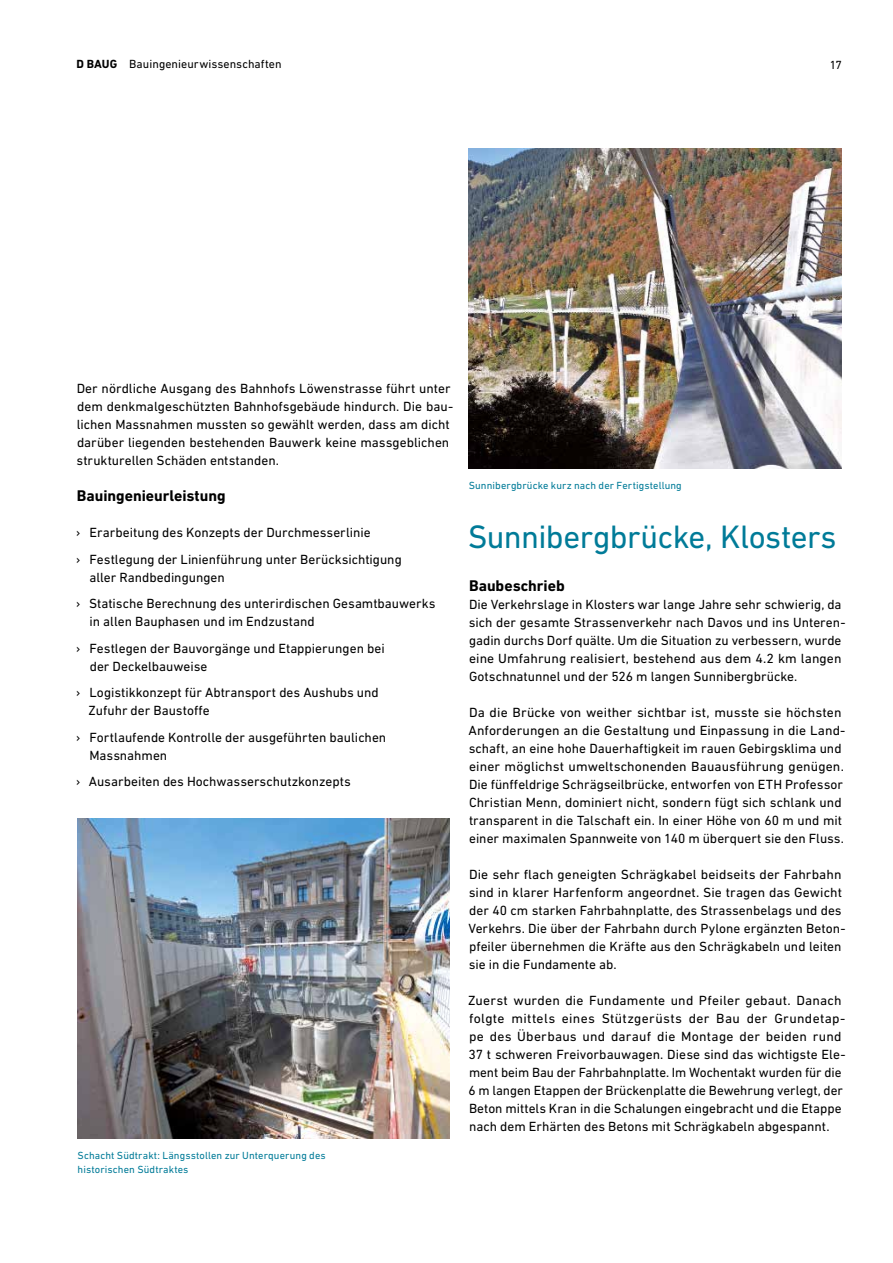
<style>
.page{position:relative;width:893px;height:1263px;background:#fff}
.page>*{position:absolute;margin:0;border:0;box-sizing:border-box;transform-origin:0 0}
.t1{font:33px "DIN Next W1 G";letter-spacing:-.015em;color:#007b98}
.t2{font:700 15.75px "DIN Next W1 G";color:#000}
.t3{font:13.5px/18px "DIN Next W1 G";color:#000}
.t4{font:12px "DIN Next W1 G";letter-spacing:.005em;color:#000}
.t5{font:10.5px/13.5px "DIN Next W1 G";letter-spacing:.01em;color:#007b98}
.s1{font-weight:700}
</style>
<div class="page">
<img style="left:469px;top:149px;width:373px;height:319px">
<img style="left:77px;top:819px;width:373px;height:319px">
<p class="t4" style="left:77px;top:57px;width:207px"><span class="s1">D BAUG</span> Bauingenieurwissenschaften</p>
<p class="t4" style="left:830px;top:58px;width:14px">17</p>
<p class="t3" style="left:77px;top:379px;width:378px">Der nördliche Ausgang des Bahnhofs Löwenstrasse führt unter dem denkmalgeschützten Bahnhofsgebäude hindurch. Die bau&shy;lichen Massnahmen mussten so gewählt werden, dass am dicht darüber liegenden bestehenden Bauwerk keine massgeblichen strukturellen Schäden entstanden.</p>
<p class="t2" style="left:77px;top:487px;width:150px">Bauingenieurleistung</p>
<p class="t3" style="left:76px;top:519px;width:327px;line-height:26.5px">› Erarbeitung des Konzepts der Durchmesserlinie<br>› Festlegung der Linienführung unter Berücksichtigung</p>
<p class="t3" style="left:76px;top:564px;width:361px;line-height:26.5px;text-indent:13px">aller Randbedingungen<br>› Statische Berechnung des unterirdischen Gesamtbauwerks</p>
<p class="t3" style="left:76px;top:608px;width:310px;line-height:26.5px;text-indent:13px">in allen Bauphasen und im Endzustand<br>› Festlegen der Bauvorgänge und Etappierungen bei</p>
<p class="t3" style="left:76px;top:653px;width:304px;line-height:26.5px;text-indent:14px">der Deckelbauweise<br>› Logistikkonzept für Abtransport des Aushubs und</p>
<p class="t3" style="left:76px;top:697px;width:312px;line-height:26.5px;text-indent:12px">Zufuhr der Baustoffe<br>› Fortlaufende Kontrolle der ausgeführten baulichen</p>
<p class="t3" style="left:76px;top:742px;width:276px;line-height:26.5px;text-indent:13px">Massnahmen<br>› Ausarbeiten des Hochwasserschutzkonzepts</p>
<p class="t5" style="left:78px;top:1148px;width:250px">Schacht Südtrakt: Längsstollen zur Unterquerung des historischen Südtraktes</p>
<p class="t5" style="left:469px;top:479px;width:214px">Sunnibergbrücke kurz nach der Fertigstellung</p>
<h1 class="t1" style="left:468px;top:517px;width:370px">Sunnibergbrücke, Klosters</h1>
<p class="t2" style="left:469px;top:577px;width:97px">Baubeschrieb</p>
<p class="t3" style="left:469px;top:595px;width:378px">Die Verkehrslage in Klosters war lange Jahre sehr schwierig, da sich der gesamte Strassenverkehr nach Davos und ins Unteren&shy;gadin durchs Dorf quälte. Um die Situation zu verbessern, wurde eine Umfahrung realisiert, bestehend aus dem 4.2 km langen Gotschnatunnel und der 526 m langen Sunnibergbrücke.</p>
<p class="t3" style="left:468px;top:703px;width:379px">Da die Brücke von weither sichtbar ist, musste sie höchsten Anforderungen an die Gestaltung und Einpassung in die Land&shy;schaft, an eine hohe Dauerhaftigkeit im rauen Gebirgsklima und einer möglichst umweltschonenden Bauausführung genügen.<br>Die fünffeldrige Schrägseilbrücke, entworfen von ETH Professor Christian Menn, dominiert nicht, sondern fügt sich schlank und transparent in die Talschaft ein. In einer Höhe von 60 m und mit einer maximalen Spannweite von 140 m überquert sie den Fluss.</p>
<p class="t3" style="left:468px;top:865px;width:379px">Die sehr flach geneigten Schrägkabel beidseits der Fahrbahn sind in klarer Harfenform angeordnet. Sie tragen das Gewicht der 40 cm starken Fahrbahnplatte, des Strassenbelags und des Verkehrs. Die über der Fahrbahn durch Pylone ergänzten Beton&shy;pfeiler übernehmen die Kräfte aus den Schrägkabeln und leiten sie in die Fundamente ab.</p>
<p class="t3" style="left:468px;top:991px;width:379px">Zuerst wurden die Fundamente und Pfeiler gebaut. Danach folgte mittels eines Stützgerüsts der Bau der Grundetap&shy;pe des Überbaus und darauf die Montage der beiden rund 37 t schweren Freivorbauwagen. Diese sind das wichtigste Ele&shy;ment beim Bau der Fahrbahnplatte. Im Wochentakt wurden für die 6 m langen Etappen der Brückenplatte die Bewehrung verlegt, der Beton mittels Kran in die Schalungen eingebracht und die Etappe nach dem Erhärten des Betons mit Schrägkabeln abgespannt.</p>
</div>
